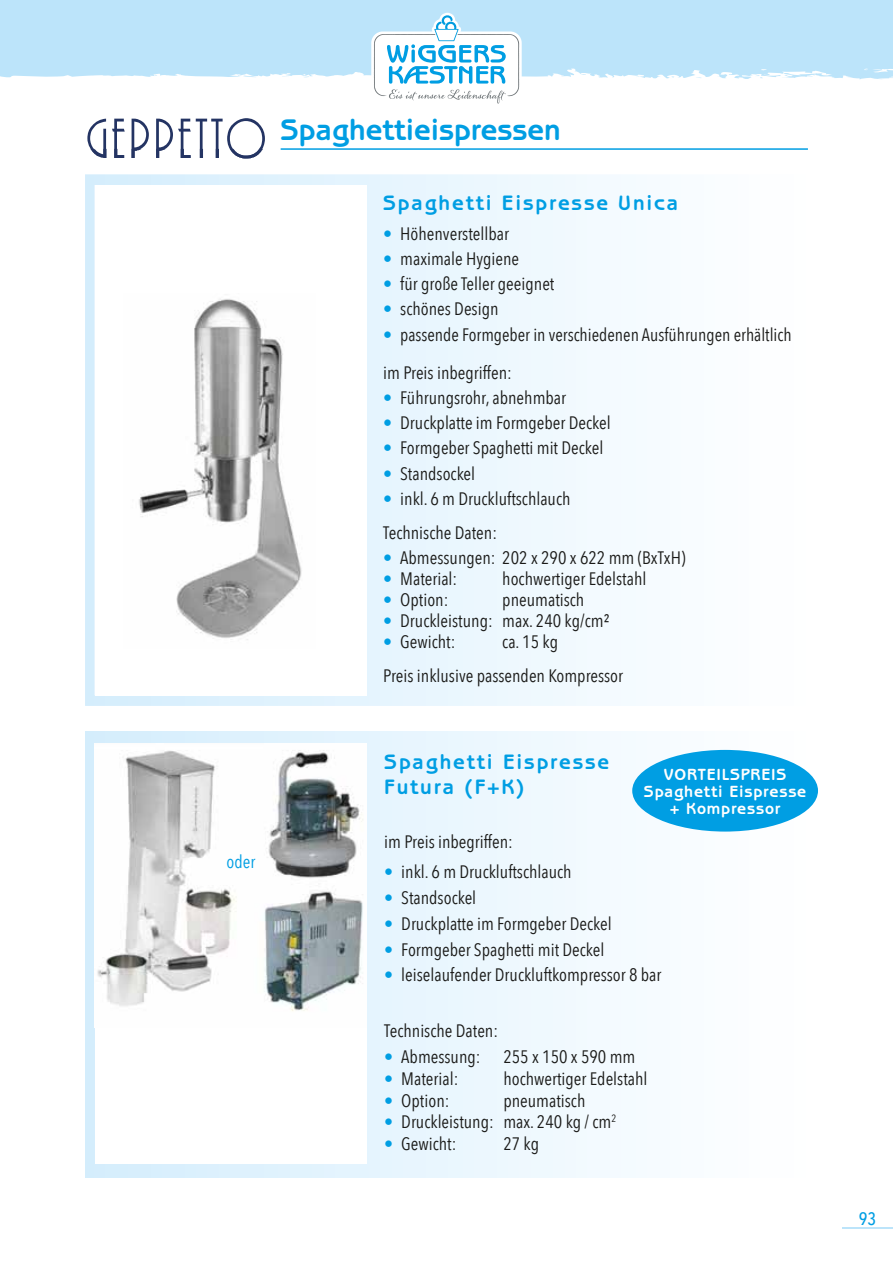
<style>
.page{position:relative;width:893px;height:1263px;background:#fff}
.page>*{position:absolute;margin:0;border:0;box-sizing:border-box;transform-origin:0 0}
.t1{font:700 30px "Benguiat Gothic Std";color:#009ee3}
.t2{font:700 21px/25.2px "Benguiat Gothic Std";letter-spacing:.09em;color:#009ee3}
.t3{font:18px/33.8px "Avenir Next Condensed";color:#1a1a18}
.t4{font:18px "Avenir Next Condensed";color:#009ee3}
.t5{font:500 18px "Avenir Next Condensed";color:#009ee3}
.t6{font:700 16.2px/17.1px "Benguiat Gothic Std";letter-spacing:.05em;color:#fff;text-align:center}
.s1{color:#009ee3}
</style>
<div class="page">
<div style="left:0;top:0;width:893px;height:79px;background:#bce4fa"></div>
<hr style="left:842px;top:1227px;width:51px;height:1px;background:#bce4fa">
<svg style="left:371px;top:13px;width:151px;height:91px"></svg>
<hr style="left:281px;top:148px;width:527px;height:2px;background:#009ee3">
<div style="left:85px;top:731px;width:723px;height:447px;background:linear-gradient(to right,#d4edfc,#fff)"></div>
<div style="left:85px;top:174px;width:551px;height:532px;background:#ecf7fe"></div>
<div style="left:95px;top:743px;width:271px;height:421px;background:#fff"></div>
<img style="left:97px;top:750px;width:266px;height:261px">
<div style="left:632px;top:750px;width:186px;height:81px;background:#009ee3;border-radius:50%"></div>
<svg style="left:87px;top:118px;width:178px;height:40px"></svg>
<img style="left:103px;top:149px;width:160px;height:9px">
<div style="left:95px;top:185px;width:271px;height:510px;background:#fff"></div>
<img style="left:139px;top:299px;width:163px;height:341px">
<h1 class="t1" style="left:281px;top:112px;width:282px">Spaghettieispressen</h1>
<p class="t2" style="left:383px;top:190px;width:297px">Spaghetti Eispresse Unica</p>
<p class="t3" style="left:383px;top:215px;width:127px"><span class="s1">•</span> Höhenverstellbar</p>
<p class="t3" style="left:383px;top:241px;width:137px"><span class="s1">•</span> maximale Hygiene</p>
<p class="t3" style="left:383px;top:266px;width:173px"><span class="s1">•</span> für große Teller geeignet</p>
<p class="t3" style="left:383px;top:291px;width:117px"><span class="s1">•</span> schönes Design</p>
<p class="t3" style="left:383px;top:314px;width:410px;line-height:38px"><span class="s1">•</span> passende Formgeber in verschiedenen Ausführungen erhältlich im Preis inbegriffen:</p>
<p class="t3" style="left:383px;top:380px;width:184px"><span class="s1">•</span> Führungsrohr, abnehmbar</p>
<p class="t3" style="left:383px;top:405px;width:229px"><span class="s1">•</span> Druckplatte im Formgeber Deckel</p>
<p class="t3" style="left:383px;top:430px;width:222px"><span class="s1">•</span> Formgeber Spaghetti mit Deckel</p>
<p class="t3" style="left:383px;top:455px;width:93px"><span class="s1">•</span> Standsockel</p>
<p class="t3" style="left:383px;top:481px;width:189px"><span class="s1">•</span> inkl. 6 m Druckluftschlauch<br>Technische Daten:</p>
<p class="t3" style="left:383px;top:540px;width:304px"><span class="s1">•</span> Abmessungen: 202 x 290 x 622 mm (BxTxH)</p>
<p class="t3" style="left:383px;top:561px;width:76px"><span class="s1">•</span> Material:</p>
<p class="t3" style="left:502px;top:561px;width:146px">hochwertiger Edelstahl</p>
<p class="t3" style="left:383px;top:582px;width:67px"><span class="s1">•</span> Option:</p>
<p class="t3" style="left:502px;top:582px;width:84px">pneumatisch</p>
<p class="t3" style="left:383px;top:603px;width:228px"><span class="s1">•</span> Druckleistung: max. 240 kg/cm²</p>
<p class="t3" style="left:383px;top:624px;width:74px"><span class="s1">•</span> Gewicht:</p>
<p class="t3" style="left:383px;top:624px;width:241px;text-indent:119px">ca. 15 kg<br>Preis inklusive passenden Kompressor</p>
<p class="t4" style="left:227px;top:846px;width:30px">oder</p>
<p class="t2" style="left:384px;top:749px;width:226px">Spaghetti Eispresse<br>Futura (F+K)</p>
<p class="t3" style="left:384px;top:824px;width:130px">im Preis inbegriffen:</p>
<p class="t3" style="left:384px;top:854px;width:189px"><span class="s1">•</span> inkl. 6 m Druckluftschlauch</p>
<p class="t3" style="left:384px;top:880px;width:93px"><span class="s1">•</span> Standsockel</p>
<p class="t3" style="left:384px;top:906px;width:229px"><span class="s1">•</span> Druckplatte im Formgeber Deckel</p>
<p class="t3" style="left:384px;top:931px;width:222px"><span class="s1">•</span> Formgeber Spaghetti mit Deckel</p>
<p class="t3" style="left:384px;top:957px;width:279px"><span class="s1">•</span> leiselaufender Druckluftkompressor 8 bar</p>
<p class="t3" style="left:384px;top:1013px;width:115px">Technische Daten:</p>
<p class="t3" style="left:384px;top:1039px;width:98px"><span class="s1">•</span> Abmessung:</p>
<p class="t3" style="left:503px;top:1039px;width:134px">255 x 150 x 590 mm</p>
<p class="t3" style="left:384px;top:1061px;width:76px"><span class="s1">•</span> Material:</p>
<p class="t3" style="left:503px;top:1061px;width:146px">hochwertiger Edelstahl</p>
<p class="t3" style="left:384px;top:1082px;width:67px"><span class="s1">•</span> Option:</p>
<p class="t3" style="left:503px;top:1082px;width:84px">pneumatisch</p>
<p class="t3" style="left:384px;top:1104px;width:234px"><span class="s1">•</span> Druckleistung: max. 240 kg / cm<sup>2</sup></p>
<p class="t3" style="left:384px;top:1126px;width:74px"><span class="s1">•</span> Gewicht:</p>
<p class="t3" style="left:503px;top:1126px;width:37px">27 kg</p>
<p class="t6" style="left:644px;top:766px;width:164px">VORTEILSPREIS<br>Spaghetti Eispresse + Kompressor</p>
<p class="t5" style="left:859px;top:1207px;width:19px">93</p>
</div>
